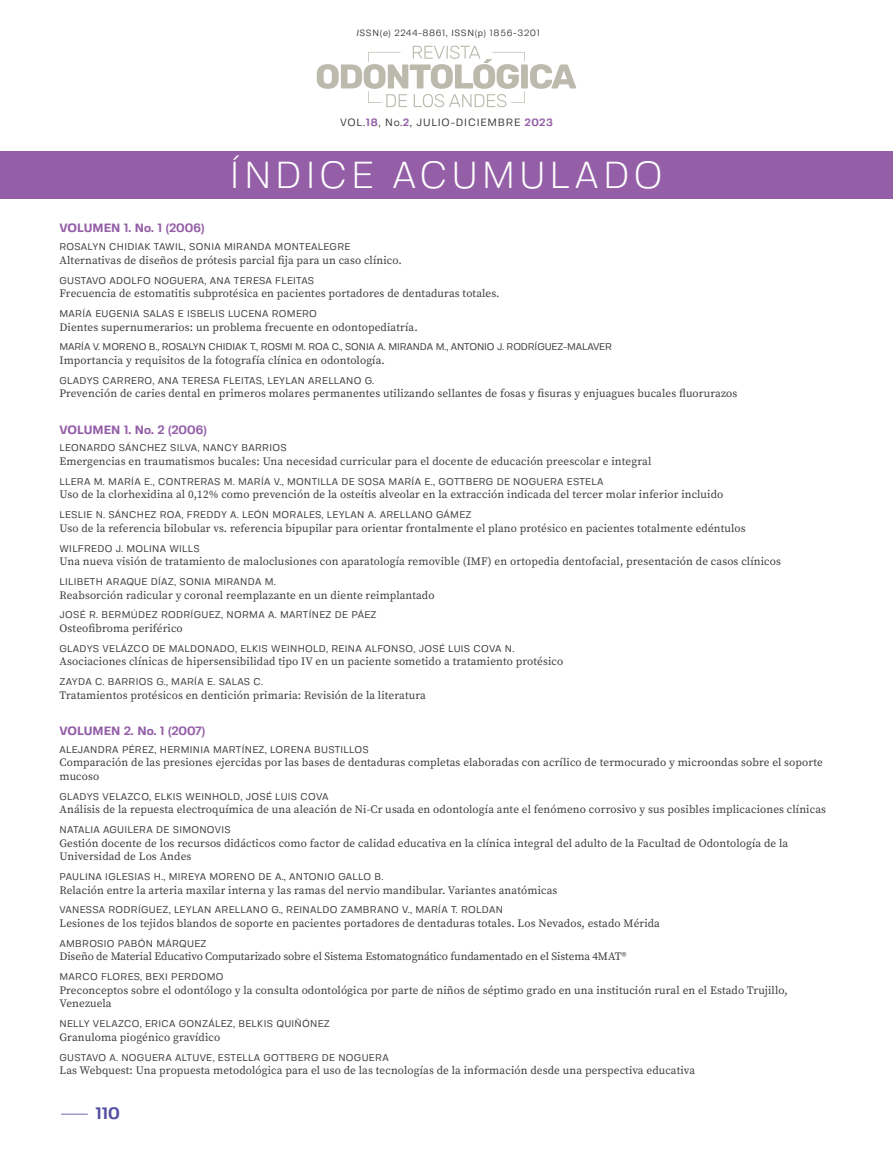
<style>
.page{position:relative;width:893px;height:1149px;background:#fff}
.page>*{position:absolute;margin:0;border:0;box-sizing:border-box;transform-origin:0 0}
.t1{font:300 37.5px "Fivo Sans";letter-spacing:.1em;color:#fff}
.t2{font:700 16.5px "Fivo Sans";color:#554fa1}
.t3{font:700 12px "Fivo Sans";letter-spacing:.01em;color:#955fa8}
.t4{font:11.25px/13.5px "Source Serif Pro";letter-spacing:.01em;color:#3e3e3f}
.t5{font:11.25px "Source Serif Pro";letter-spacing:-.01em;color:#3e3e3f}
.t6{font:10.5px "Fivo Sans";letter-spacing:.075em;color:#3e3e3f}
.t7{font:9.75px "Fivo Sans";letter-spacing:.03em;color:#3e3e3f}
.t8{font:9.75px "Fivo Sans";letter-spacing:-.01em;color:#3e3e3f}
.t9{font:9px "Fivo Sans";letter-spacing:.075em;color:#3e3e3f}
.s1{font-style:italic}
.s2{font-weight:700;color:#955fa8}
.s3{font-weight:300;font-size:18px}
</style>
<div class="page">
<div style="left:0;top:151px;width:893px;height:48px;background:#955fa8"></div>
<svg style="left:317px;top:46px;width:259px;height:61px"></svg>
<p class="t9" style="left:356px;top:28px;width:185px"><span class="s1">I</span>SSN(<span class="s1">e</span>) 2244-8861, ISSN(p) 1856-3201</p>
<p class="t6" style="left:340px;top:115px;width:214px">VOL.<span class="s2">18</span>, No.<span class="s2">2</span>, JULIO-DICIEMBRE <span class="s2">2023</span></p>
<h1 class="t1" style="left:230px;top:152px;width:434px">ÍNDICE ACUMULADO</h1>
<p class="t3" style="left:60px;top:221px;width:147px">VOLUMEN 1. No. 1 (2006)</p>
<p class="t7" style="left:60px;top:241px;width:292px">ROSALYN CHIDIAK TAWIL, SONIA MIRANDA MONTEALEGRE</p>
<p class="t4" style="left:60px;top:253px;width:344px">Alternativas de diseños de prótesis parcial fija para un caso clínico.</p>
<p class="t7" style="left:60px;top:274px;width:256px">GUSTAVO ADOLFO NOGUERA, ANA TERESA FLEITAS</p>
<p class="t4" style="left:60px;top:286px;width:442px">Frecuencia de estomatitis subprotésica en pacientes portadores de dentaduras totales.</p>
<p class="t7" style="left:60px;top:307px;width:259px">MARÍA EUGENIA SALAS E ISBELIS LUCENA ROMERO</p>
<p class="t4" style="left:60px;top:320px;width:360px">Dientes supernumerarios: un problema frecuente en odontopediatría.</p>
<p class="t8" style="left:60px;top:341px;width:554px">MARÍA V. MORENO B., ROSALYN CHIDIAK T., ROSMI M. ROA C., SONIA A. MIRANDA M., ANTONIO J. RODRÍGUEZ-MALAVER</p>
<p class="t4" style="left:60px;top:353px;width:327px">Importancia y requisitos de la fotografía clínica en odontología.</p>
<p class="t7" style="left:60px;top:374px;width:316px">GLADYS CARRERO, ANA TERESA FLEITAS, LEYLAN ARELLANO G.</p>
<p class="t4" style="left:60px;top:386px;width:679px">Prevención de caries dental en primeros molares permanentes utilizando sellantes de fosas y fisuras y enjuagues bucales fluorurazos</p>
<p class="t3" style="left:60px;top:422px;width:149px">VOLUMEN 1. No. 2 (2006)</p>
<p class="t7" style="left:60px;top:442px;width:229px">LEONARDO SÁNCHEZ SILVA, NANCY BARRIOS</p>
<p class="t4" style="left:60px;top:454px;width:593px">Emergencias en traumatismos bucales: Una necesidad curricular para el docente de educación preescolar e integral</p>
<p class="t7" style="left:60px;top:475px;width:545px">LLERA M. MARÍA E., CONTRERAS M. MARÍA V., MONTILLA DE SOSA MARÍA E., GOTTBERG DE NOGUERA ESTELA</p>
<p class="t4" style="left:60px;top:487px;width:665px">Uso de la clorhexidina al 0,12% como prevención de la osteítis alveolar en la extracción indicada del tercer molar inferior incluido</p>
<p class="t7" style="left:60px;top:508px;width:414px">LESLIE N. SÁNCHEZ ROA, FREDDY A. LEÓN MORALES, LEYLAN A. ARELLANO GÁMEZ</p>
<p class="t4" style="left:60px;top:521px;width:688px">Uso de la referencia bilobular vs. referencia bipupilar para orientar frontalmente el plano protésico en pacientes totalmente edéntulos</p>
<p class="t7" style="left:60px;top:542px;width:142px">WILFREDO J. MOLINA WILLS</p>
<p class="t4" style="left:60px;top:554px;width:723px">Una nueva visión de tratamiento de maloclusiones con aparatología removible (IMF) en ortopedia dentofacial, presentación de casos clínicos</p>
<p class="t7" style="left:60px;top:575px;width:218px">LILIBETH ARAQUE DÍAZ, SONIA MIRANDA M.</p>
<p class="t4" style="left:60px;top:588px;width:377px">Reabsorción radicular y coronal reemplazante en un diente reimplantado</p>
<p class="t7" style="left:60px;top:609px;width:319px">JOSÉ R. BERMÚDEZ RODRÍGUEZ, NORMA A. MARTÍNEZ DE PÁEZ</p>
<p class="t4" style="left:60px;top:621px;width:125px">Osteofibroma periférico</p>
<p class="t7" style="left:60px;top:642px;width:456px">GLADYS VELÁZCO DE MALDONADO, ELKIS WEINHOLD, REINA ALFONSO, JOSÉ LUIS COVA N.</p>
<p class="t4" style="left:60px;top:654px;width:505px">Asociaciones clínicas de hipersensibilidad tipo IV en un paciente sometido a tratamiento protésico</p>
<p class="t7" style="left:60px;top:675px;width:205px">ZAYDA C. BARRIOS G., MARÍA E. SALAS C.</p>
<p class="t4" style="left:60px;top:688px;width:368px">Tratamientos protésicos en dentición primaria: Revisión de la literatura</p>
<p class="t3" style="left:60px;top:723px;width:147px">VOLUMEN 2. No. 1 (2007)</p>
<p class="t7" style="left:60px;top:743px;width:311px">ALEJANDRA PÉREZ, HERMINIA MARTÍNEZ, LORENA BUSTILLOS</p>
<p class="t4" style="left:60px;top:755px;width:765px">Comparación de las presiones ejercidas por las bases de dentaduras completas elaboradas con acrílico de termocurado y microondas sobre el soporte mucoso</p>
<p class="t7" style="left:60px;top:790px;width:271px">GLADYS VELAZCO, ELKIS WEINHOLD, JOSÉ LUIS COVA</p>
<p class="t4" style="left:60px;top:802px;width:768px">Análisis de la repuesta electroquímica de una aleación de Ni-Cr usada en odontología ante el fenómeno corrosivo y sus posibles implicaciones clínicas</p>
<p class="t7" style="left:60px;top:823px;width:173px">NATALIA AGUILERA DE SIMONOVIS</p>
<p class="t4" style="left:60px;top:835px;width:730px">Gestión docente de los recursos didácticos como factor de calidad educativa en la clínica integral del adulto de la Facultad de Odontología de la<br>Universidad de Los Andes</p>
<p class="t7" style="left:60px;top:870px;width:325px">PAULINA IGLESIAS H., MIREYA MORENO DE A., ANTONIO GALLO B.</p>
<p class="t4" style="left:60px;top:882px;width:499px">Relación entre la arteria maxilar interna y las ramas del nervio mandibular. Variantes anatómicas</p>
<p class="t7" style="left:60px;top:903px;width:445px">VANESSA RODRÍGUEZ, LEYLAN ARELLANO G., REINALDO ZAMBRANO V., MARÍA T. ROLDAN</p>
<p class="t4" style="left:60px;top:916px;width:602px">Lesiones de los tejidos blandos de soporte en pacientes portadores de dentaduras totales. Los Nevados, estado Mérida</p>
<p class="t7" style="left:60px;top:937px;width:149px">AMBROSIO PABÓN MÁRQUEZ</p>
<p class="t5" style="left:60px;top:948px;width:569px">Diseño de Material Educativo Computarizado sobre el Sistema Estomatognático fundamentado en el Sistema 4MAT®</p>
<p class="t7" style="left:60px;top:970px;width:165px">MARCO FLORES, BEXI PERDOMO</p>
<p class="t4" style="left:60px;top:982px;width:730px">Preconceptos sobre el odontólogo y la consulta odontológica por parte de niños de séptimo grado en una institución rural en el Estado Trujillo,<br>Venezuela</p>
<p class="t7" style="left:60px;top:1017px;width:272px">NELLY VELAZCO, ERICA GONZÁLEZ, BELKIS QUIÑÓNEZ</p>
<p class="t4" style="left:60px;top:1029px;width:162px">Granuloma piogénico gravídico</p>
<p class="t7" style="left:60px;top:1050px;width:331px">GUSTAVO A. NOGUERA ALTUVE, ESTELLA GOTTBERG DE NOGUERA</p>
<p class="t4" style="left:60px;top:1063px;width:637px">Las Webquest: Una propuesta metodológica para el uso de las tecnologías de la información desde una perspectiva educativa</p>
<h2 class="t2" style="left:60px;top:1102px;width:62px"><span class="s3">—</span> 110</h2>
</div>
